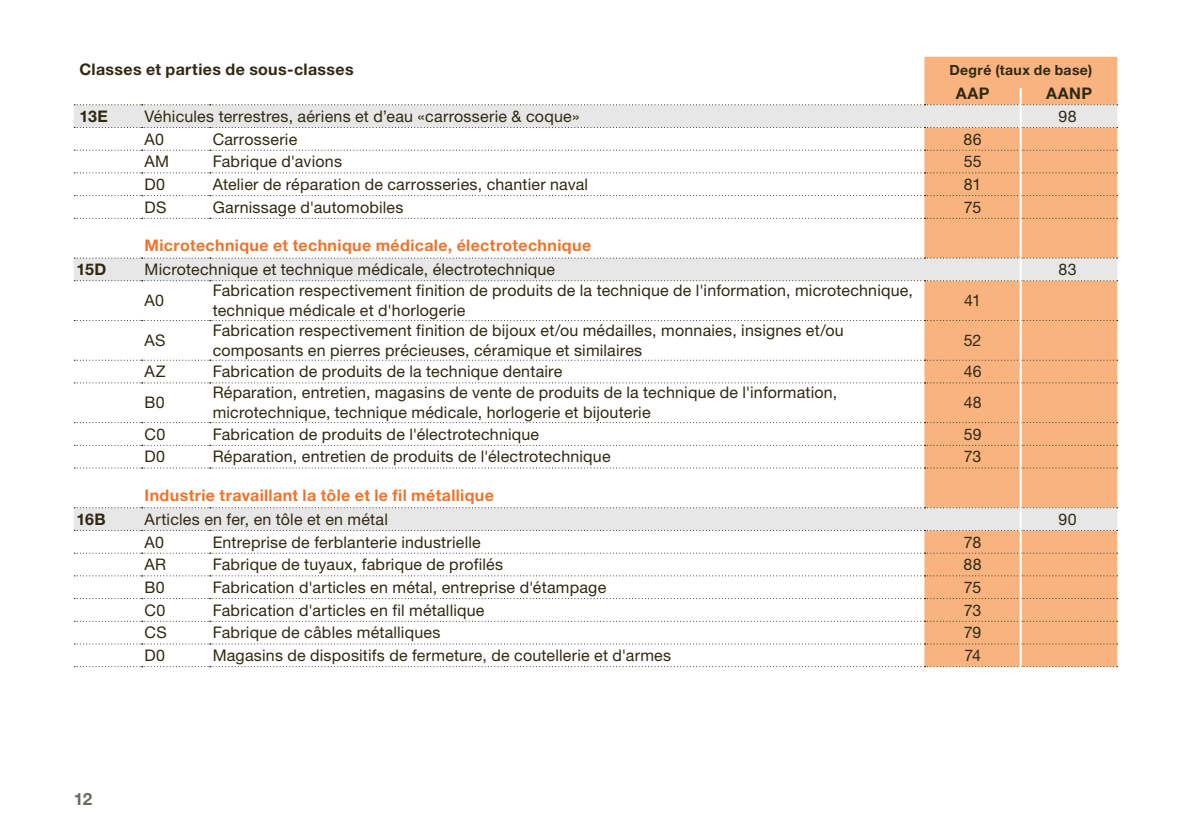
<style>
.page{position:relative;width:1191px;height:840px;background:#fff}
.page>*{position:absolute;margin:0;border:0;box-sizing:border-box;transform-origin:0 0}
.t1{font:700 17px "Helvetica Neue LT Std";color:#6d6a63}
.t2{font:16px/20px "Helvetica Neue LT Std";letter-spacing:.015em;color:#2f2912}
.t3{font:700 16px "Helvetica Neue LT Std";letter-spacing:.025em;color:#ee742d}
.t4{font:700 16px "Helvetica Neue LT Std";letter-spacing:.02em;color:#2f2912}
.t5{font:700 14px "Helvetica Neue LT Std";letter-spacing:.025em;color:#2f2912}
</style>
<div class="page">
<div style="left:924px;top:57px;width:193px;height:608px;background:#f8b37f"></div>
<svg style="left:74px;top:105px;width:1043px;height:424px"></svg>
<svg style="left:74px;top:359px;width:1043px;height:1px"></svg>
<svg style="left:74px;top:382px;width:1043px;height:1px"></svg>
<svg style="left:74px;top:422px;width:1043px;height:1px"></svg>
<svg style="left:74px;top:444px;width:1043px;height:1px"></svg>
<svg style="left:74px;top:552px;width:1043px;height:1px"></svg>
<svg style="left:74px;top:575px;width:1043px;height:1px"></svg>
<svg style="left:924px;top:597px;width:193px;height:1px"></svg>
<svg style="left:74px;top:620px;width:1043px;height:1px"></svg>
<svg style="left:74px;top:257px;width:1043px;height:1px"></svg>
<svg style="left:74px;top:280px;width:1043px;height:1px"></svg>
<svg style="left:74px;top:507px;width:1043px;height:1px"></svg>
<svg style="left:74px;top:529px;width:1043px;height:1px"></svg>
<svg style="left:74px;top:104px;width:1043px;height:1px"></svg>
<svg style="left:74px;top:127px;width:1043px;height:1px"></svg>
<svg style="left:924px;top:665px;width:193px;height:1px"></svg>
<svg style="left:74px;top:643px;width:1043px;height:1px"></svg>
<svg style="left:74px;top:150px;width:1043px;height:1px"></svg>
<svg style="left:74px;top:172px;width:1043px;height:1px"></svg>
<svg style="left:74px;top:320px;width:1043px;height:1px"></svg>
<svg style="left:74px;top:195px;width:1043px;height:1px"></svg>
<svg style="left:74px;top:218px;width:1043px;height:1px"></svg>
<svg style="left:74px;top:467px;width:1043px;height:1px"></svg>
<hr style="left:1019px;top:88px;width:2px;height:663px;background:#fff">
<p class="t4" style="left:79px;top:59px;width:276px">Classes et parties de sous-classes</p>
<p class="t5" style="left:949px;top:61px;width:144px">Degré (taux de base)</p>
<p class="t4" style="left:955px;top:83px;width:35px">AAP</p>
<p class="t4" style="left:1046px;top:83px;width:48px">AANP</p>
<p class="t4" style="left:79px;top:106px;width:30px">13E</p>
<p class="t2" style="left:145px;top:106px;width:436px">Véhicules terrestres, aériens et d’eau «carrosserie &amp; coque»</p>
<p class="t2" style="left:1058px;top:106px;width:20px">98</p>
<p class="t2" style="left:145px;top:129px;width:21px">A0</p>
<p class="t2" style="left:213px;top:129px;width:86px">Carrosserie</p>
<p class="t2" style="left:963px;top:129px;width:20px">86</p>
<p class="t2" style="left:145px;top:151px;width:26px">AM</p>
<p class="t2" style="left:213px;top:151px;width:131px">Fabrique d'avions</p>
<p class="t2" style="left:963px;top:151px;width:19px">55</p>
<p class="t2" style="left:145px;top:174px;width:22px">D0</p>
<p class="t2" style="left:213px;top:174px;width:377px">Atelier de réparation de carrosseries, chantier naval</p>
<p class="t2" style="left:964px;top:174px;width:19px">81</p>
<p class="t2" style="left:145px;top:197px;width:23px">DS</p>
<p class="t2" style="left:213px;top:197px;width:192px">Garnissage d'automobiles</p>
<p class="t2" style="left:964px;top:197px;width:19px">75</p>
<p class="t3" style="left:145px;top:235px;width:448px">Microtechnique et technique médicale, électrotechnique</p>
<p class="t4" style="left:77px;top:259px;width:31px">15D</p>
<p class="t2" style="left:145px;top:259px;width:412px">Microtechnique et technique médicale, électrotechnique</p>
<p class="t2" style="left:1058px;top:259px;width:20px">83</p>
<p class="t2" style="left:145px;top:290px;width:21px">A0</p>
<p class="t2" style="left:213px;top:280px;width:702px">Fabrication respectivement finition de produits de la technique de l'information, microtechnique, technique médicale et d'horlogerie</p>
<p class="t2" style="left:964px;top:290px;width:18px">41</p>
<p class="t2" style="left:145px;top:330px;width:22px">AS</p>
<p class="t2" style="left:213px;top:320px;width:632px">Fabrication respectivement finition de bijoux et/ou médailles, monnaies, insignes et/ou composants en pierres précieuses, céramique et similaires</p>
<p class="t2" style="left:963px;top:330px;width:19px">52</p>
<p class="t2" style="left:145px;top:361px;width:22px">AZ</p>
<p class="t2" style="left:213px;top:361px;width:351px">Fabrication de produits de la technique dentaire</p>
<p class="t2" style="left:963px;top:361px;width:19px">46</p>
<p class="t2" style="left:145px;top:392px;width:22px">B0</p>
<p class="t2" style="left:213px;top:382px;width:626px">Réparation, entretien, magasins de vente de produits de la technique de l'information, microtechnique, technique médicale, horlogerie et bijouterie</p>
<p class="t2" style="left:963px;top:392px;width:19px">48</p>
<p class="t2" style="left:145px;top:423px;width:22px">C0</p>
<p class="t2" style="left:213px;top:423px;width:328px">Fabrication de produits de l'électrotechnique</p>
<p class="t2" style="left:963px;top:423px;width:19px">59</p>
<p class="t2" style="left:145px;top:446px;width:22px">D0</p>
<p class="t2" style="left:213px;top:446px;width:399px">Réparation, entretien de produits de l'électrotechnique</p>
<p class="t2" style="left:963px;top:446px;width:19px">73</p>
<p class="t3" style="left:145px;top:485px;width:351px">Industrie travaillant la tôle et le fil métallique</p>
<p class="t4" style="left:77px;top:509px;width:31px">16B</p>
<p class="t2" style="left:145px;top:508px;width:245px">Articles en fer, en tôle et en métal</p>
<p class="t2" style="left:1058px;top:508px;width:20px">90</p>
<p class="t2" style="left:145px;top:531px;width:21px">A0</p>
<p class="t2" style="left:213px;top:531px;width:269px">Entreprise de ferblanterie industrielle</p>
<p class="t2" style="left:963px;top:531px;width:19px">78</p>
<p class="t2" style="left:145px;top:554px;width:23px">AR</p>
<p class="t2" style="left:213px;top:554px;width:292px">Fabrique de tuyaux, fabrique de profilés</p>
<p class="t2" style="left:963px;top:554px;width:20px">88</p>
<p class="t2" style="left:145px;top:576px;width:22px">B0</p>
<p class="t2" style="left:213px;top:576px;width:395px">Fabrication d'articles en métal, entreprise d'étampage</p>
<p class="t2" style="left:964px;top:576px;width:19px">75</p>
<p class="t2" style="left:145px;top:599px;width:22px">C0</p>
<p class="t2" style="left:213px;top:599px;width:273px">Fabrication d'articles en fil métallique</p>
<p class="t2" style="left:963px;top:599px;width:19px">73</p>
<p class="t2" style="left:145px;top:622px;width:24px">CS</p>
<p class="t2" style="left:213px;top:622px;width:229px">Fabrique de câbles métalliques</p>
<p class="t2" style="left:963px;top:622px;width:19px">79</p>
<p class="t2" style="left:145px;top:644px;width:22px">D0</p>
<p class="t2" style="left:213px;top:644px;width:460px">Magasins de dispositifs de fermeture, de coutellerie et d'armes</p>
<p class="t2" style="left:964px;top:644px;width:18px">74</p>
<p class="t1" style="left:74px;top:787px;width:20px">12</p>
</div>
